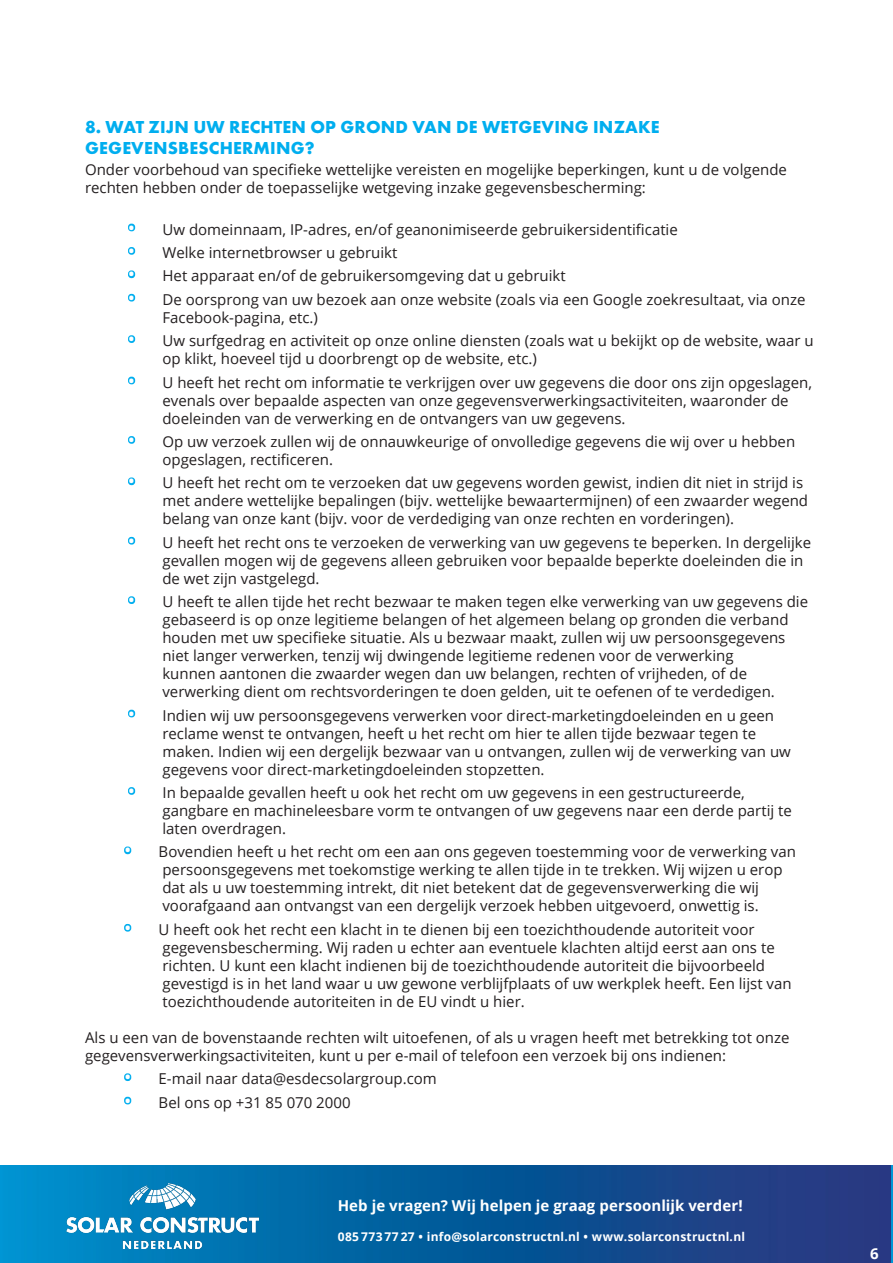
<style>
.page{position:relative;width:893px;height:1263px;background:#fff}
.page>*{position:absolute;margin:0;border:0;box-sizing:border-box;transform-origin:0 0}
.t1{font:700 18px "Futura PT";letter-spacing:.01em;color:#00aeef}
.t2{font:15px/18px "Open Sans";color:#231f20}
.t3{font:700 15px "Open Sans";letter-spacing:.005em;color:#fff}
.t4{font:700 12px "Open Sans";letter-spacing:.015em;color:#fff}
.s1{font-size:19.5px;color:#00aeef}
</style>
<div class="page">
<img style="left:0;top:1165px;width:893px;height:98px">
<img style="left:67px;top:1183px;width:191px;height:65px">
<p class="t1" style="left:85px;top:115px;width:576px">8. WAT ZIJN UW RECHTEN OP GROND VAN DE WETGEVING INZAKE</p>
<p class="t1" style="left:85px;top:137px;width:231px">GEGEVENSBESCHERMING?</p>
<p class="t2" style="left:85px;top:160px;width:703px">Onder voorbehoud van specifieke wettelijke vereisten en mogelijke beperkingen, kunt u de volgende rechten hebben onder de toepasselijke wetgeving inzake gegevensbescherming:</p>
<p class="t2" style="left:128px;top:220px;width:551px"><span class="s1">•</span> Uw domeinnaam, IP-adres, en/of geanonimiseerde gebruikersidentificatie</p>
<p class="t2" style="left:128px;top:243px;width:271px"><span class="s1">•</span> Welke internetbrowser u gebruikt</p>
<p class="t2" style="left:128px;top:267px;width:439px"><span class="s1">•</span> Het apparaat en/of de gebruikersomgeving dat u gebruikt</p>
<p class="t2" style="left:162px;top:290px;width:645px;text-indent:-35px"><span class="s1">•</span> De oorsprong van uw bezoek aan onze website (zoals via een Google zoekresultaat, via onze<br>Facebook-pagina, etc.)</p>
<p class="t2" style="left:162px;top:331px;width:653px;text-indent:-35px"><span class="s1">•</span> Uw surfgedrag en activiteit op onze online diensten (zoals wat u bekijkt op de website, waar u op klikt, hoeveel tijd u doorbrengt op de website, etc.)</p>
<p class="t2" style="left:162px;top:373px;width:651px;text-indent:-35px"><span class="s1">•</span> U heeft het recht om informatie te verkrijgen over uw gegevens die door ons zijn opgeslagen, evenals over bepaalde aspecten van onze gegevensverwerkingsactiviteiten, waaronder de</p>
<p class="t2" style="left:162px;top:409px;width:465px">doeleinden van de verwerking en de ontvangers van uw gegevens.</p>
<p class="t2" style="left:128px;top:432px;width:669px"><span class="s1">•</span> Op uw verzoek zullen wij de onnauwkeurige of onvolledige gegevens die wij over u hebben</p>
<p class="t2" style="left:162px;top:450px;width:172px">opgeslagen, rectificeren.</p>
<p class="t2" style="left:128px;top:474px;width:677px"><span class="s1">•</span> U heeft het recht om te verzoeken dat uw gegevens worden gewist, indien dit niet in strijd is</p>
<p class="t2" style="left:162px;top:492px;width:647px">met andere wettelijke bepalingen (bijv. wettelijke bewaartermijnen) of een zwaarder wegend</p>
<p class="t2" style="left:162px;top:510px;width:573px">belang van onze kant (bijv. voor de verdediging van onze rechten en vorderingen).</p>
<p class="t2" style="left:128px;top:533px;width:685px"><span class="s1">•</span> U heeft het recht ons te verzoeken de verwerking van uw gegevens te beperken. In dergelijke</p>
<p class="t2" style="left:162px;top:551px;width:642px">gevallen mogen wij de gegevens alleen gebruiken voor bepaalde beperkte doeleinden die in</p>
<p class="t2" style="left:162px;top:569px;width:159px">de wet zijn vastgelegd.</p>
<p class="t2" style="left:128px;top:592px;width:682px"><span class="s1">•</span> U heeft te allen tijde het recht bezwaar te maken tegen elke verwerking van uw gegevens die</p>
<p class="t2" style="left:162px;top:610px;width:628px">gebaseerd is op onze legitieme belangen of het algemeen belang op gronden die verband</p>
<p class="t2" style="left:162px;top:628px;width:624px">houden met uw specifieke situatie. Als u bezwaar maakt, zullen wij uw persoonsgegevens</p>
<p class="t2" style="left:162px;top:646px;width:573px">niet langer verwerken, tenzij wij dwingende legitieme redenen voor de verwerking</p>
<p class="t2" style="left:162px;top:664px;width:586px">kunnen aantonen die zwaarder wegen dan uw belangen, rechten of vrijheden, of de</p>
<p class="t2" style="left:162px;top:682px;width:614px">verwerking dient om rechtsvorderingen te doen gelden, uit te oefenen of te verdedigen.</p>
<p class="t2" style="left:128px;top:706px;width:648px"><span class="s1">•</span> Indien wij uw persoonsgegevens verwerken voor direct-marketingdoeleinden en u geen</p>
<p class="t2" style="left:162px;top:724px;width:595px">reclame wenst te ontvangen, heeft u het recht om hier te allen tijde bezwaar tegen te</p>
<p class="t2" style="left:162px;top:742px;width:630px">maken. Indien wij een dergelijk bezwaar van u ontvangen, zullen wij de verwerking van uw</p>
<p class="t2" style="left:162px;top:760px;width:384px">gegevens voor direct-marketingdoeleinden stopzetten.</p>
<p class="t2" style="left:128px;top:783px;width:618px"><span class="s1">•</span> In bepaalde gevallen heeft u ook het recht om uw gegevens in een gestructureerde,</p>
<p class="t2" style="left:162px;top:801px;width:631px">gangbare en machineleesbare vorm te ontvangen of uw gegevens naar een derde partij te</p>
<p class="t2" style="left:162px;top:819px;width:125px">laten overdragen.</p>
<p class="t2" style="left:124px;top:843px;width:673px"><span class="s1">•</span> Bovendien heeft u het recht om een aan ons gegeven toestemming voor de verwerking van</p>
<p class="t2" style="left:162px;top:861px;width:622px">persoonsgegevens met toekomstige werking te allen tijde in te trekken. Wij wijzen u erop</p>
<p class="t2" style="left:162px;top:879px;width:598px">dat als u uw toestemming intrekt, dit niet betekent dat de gegevensverwerking die wij</p>
<p class="t2" style="left:162px;top:897px;width:598px">voorafgaand aan ontvangst van een dergelijk verzoek hebben uitgevoerd, onwettig is.</p>
<p class="t2" style="left:124px;top:920px;width:632px"><span class="s1">•</span> U heeft ook het recht een klacht in te dienen bij een toezichthoudende autoriteit voor</p>
<p class="t2" style="left:162px;top:938px;width:614px">gegevensbescherming. Wij raden u echter aan eventuele klachten altijd eerst aan ons te</p>
<p class="t2" style="left:162px;top:956px;width:604px">richten. U kunt een klacht indienen bij de toezichthoudende autoriteit die bijvoorbeeld</p>
<p class="t2" style="left:162px;top:974px;width:631px">gevestigd is in het land waar u uw gewone verblijfplaats of uw werkplek heeft. Een lijst van</p>
<p class="t2" style="left:162px;top:992px;width:364px">toezichthoudende autoriteiten in de EU vindt u hier.</p>
<p class="t2" style="left:85px;top:1028px;width:706px">Als u een van de bovenstaande rechten wilt uitoefenen, of als u vragen heeft met betrekking tot onze gegevensverwerkingsactiviteiten, kunt u per e-mail of telefoon een verzoek bij ons indienen:</p>
<p class="t2" style="left:124px;top:1069px;width:314px"><span class="s1">•</span> E-mail naar data@esdecsolargroup.com</p>
<p class="t2" style="left:124px;top:1093px;width:228px"><span class="s1">•</span> Bel ons op +31 85 070 2000</p>
<p class="t3" style="left:338px;top:1195px;width:407px">Heb je vragen? Wij helpen je graag persoonlijk verder!</p>
<p class="t4" style="left:338px;top:1228px;width:409px">085 773 77 27 • info@solarconstructnl.nl • www.solarconstructnl.nl</p>
<p class="t3" style="left:870px;top:1243px;width:10px">6</p>
</div>
